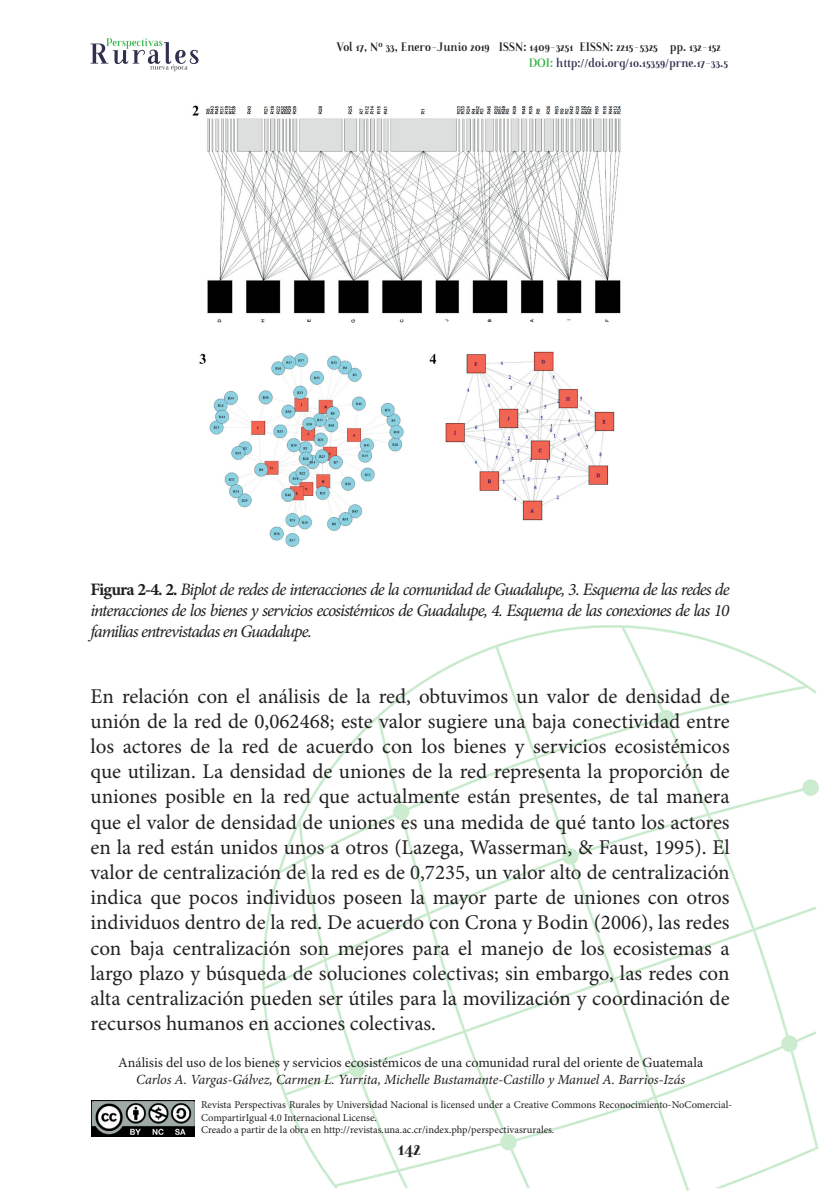
<style>
.page{position:relative;width:819px;height:1191px;background:#fff}
.page>*{position:absolute;margin:0;border:0;box-sizing:border-box;transform-origin:0 0}
.t1{font:21px/25.2px "Minion Pro";color:#231f20;text-align:justify}
.t2{font:21px "Farewell Angelina Sample";color:#231f20}
.t3{font:italic 17.5px/21px "Minion Pro";letter-spacing:-.055em;color:#231f20;text-align:justify}
.t4{font:14px "Minion Pro";color:#231f20}
.t5{font:italic 14px "Minion Pro";letter-spacing:-.005em;color:#231f20}
.t6{font:12.25px/16.6px "Farewell Angelina Sample";color:#231f20}
.t7{font:10.5px/12.6px "Minion Pro";color:#231f20}
.s1{color:#3ab54a}
.s2{color:#30304f}
.s3{font-family:"Minion Pro";color:#30304f}
.s4{font-weight:700;font-style:normal}
</style>
<div class="page">
<img style="left:262px;top:625px;width:557px;height:565px">
<svg style="left:91px;top:38px;width:107px;height:33px"></svg>
<img style="left:92px;top:1100px;width:103px;height:36px">
<img style="left:192px;top:105px;width:429px;height:442px">
<p class="t6" style="left:528px;top:39px;width:201px;text-indent:-192px">Vol 17, N<sup>o</sup> 33, Enero-Junio 2019 ISSN: 1409-3251 EISSN: 2215-5325 pp. 132-152<br><span class="s1">DOI:</span> <span class="s2">http:</span><span class="s3">//</span><span class="s2">doi.org</span><span class="s3">/</span><span class="s2">10.15359</span><span class="s3">/</span><span class="s2">prne.17-33.5</span></p>
<p class="t3" style="left:91px;top:579px;width:640px"><span class="s4">Figura 2-4. 2.</span> Biplot de redes de interacciones de la comunidad de Guadalupe, 3. Esquema de las redes de interacciones de los bienes y servicios ecosistémicos de Guadalupe, 4. Esquema de las conexiones de las 10 familias entrevistadas en Guadalupe.</p>
<p class="t1" style="left:91px;top:684px;width:640px">En relación con el análisis de la red, obtuvimos un valor de densidad de unión de la red de 0,062468; este valor sugiere una baja conectividad entre los actores de la red de acuerdo con los bienes y servicios ecosistémicos que utilizan. La densidad de uniones de la red representa la proporción de uniones posible en la red que actualmente están presentes, de tal manera que el valor de densidad de uniones es una medida de qué tanto los actores en la red están unidos unos a otros (Lazega, Wasserman, &amp; Faust, 1995). El valor de centralización de la red es de 0,7235, un valor alto de centralización indica que pocos individuos poseen la mayor parte de uniones con otros individuos dentro de la red. De acuerdo con Crona y Bodin (2006), las redes con baja centralización son mejores para el manejo de los ecosistemas a largo plazo y búsqueda de soluciones colectivas; sin embargo, las redes con alta centralización pueden ser útiles para la movilización y coordinación de recursos humanos en acciones colectivas.</p>
<p class="t4" style="left:118px;top:1054px;width:586px">Análisis del uso de los bienes y servicios ecosistémicos de una comunidad rural del oriente de Guatemala</p>
<p class="t5" style="left:136px;top:1070px;width:550px">Carlos A. Vargas-Gálvez, Carmen L. Yurrita, Michelle Bustamante-Castillo y Manuel A. Barrios-Izás</p>
<p class="t7" style="left:201px;top:1098px;width:532px">Revista Perspectivas Rurales by Universidad Nacional is licensed under a Creative Commons Reconocimiento-NoComercial-<br>CompartirIgual 4.0 Internacional License.<br>Creado a partir de la obra en http://revistas.una.ac.cr/index.php/perspectivasrurales.</p>
<p class="t2" style="left:398px;top:1137px;width:25px">142</p>
</div>
